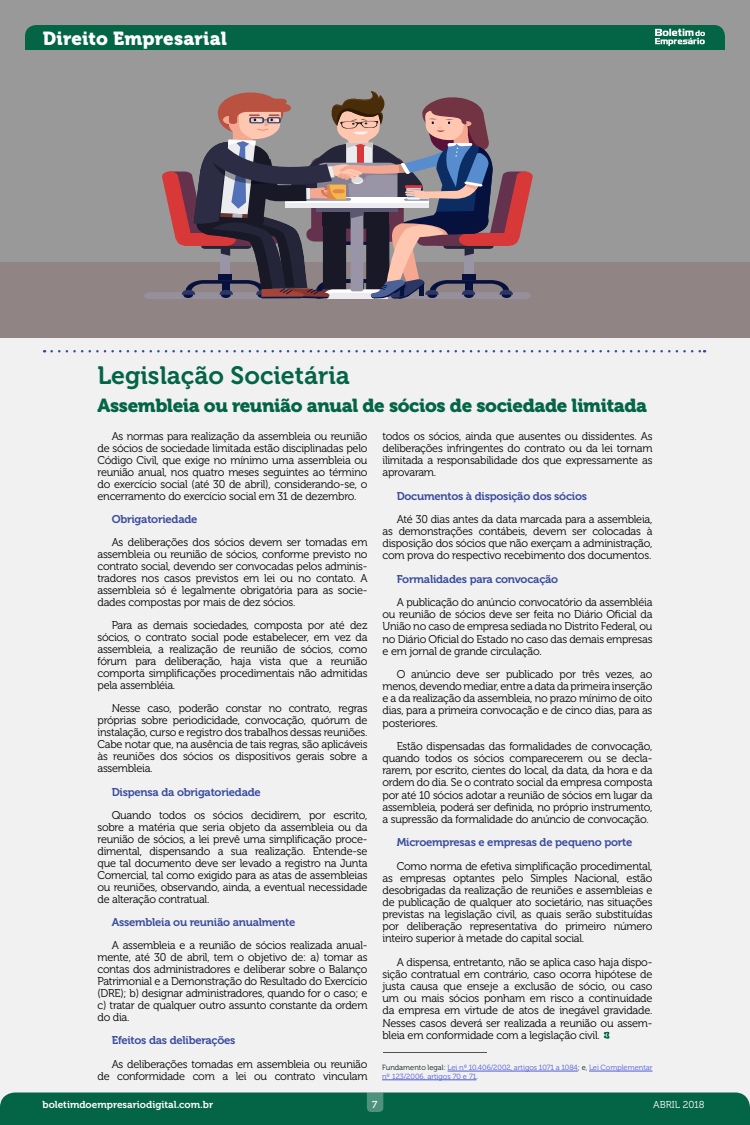
<style>
.page{position:relative;width:750px;height:1125px;background:#f1f1f2}
.page>*{position:absolute;margin:0;border:0;box-sizing:border-box;transform-origin:0 0}
.t1{font:25px "Museo 700";color:#046546}
.t2{font:18.75px "Museo 900";letter-spacing:-.02em;color:#046546}
.t3{font:18.75px "Museo 900";letter-spacing:.01em;color:#fff}
.t4{font:11.25px/12px "Museo 300";letter-spacing:-.02em;color:#000;text-align:justify}
.t5{font:11.25px "Museo 700";letter-spacing:-.02em;color:#3a4c9e}
.t6{font:10px "Museo 700";color:#fff}
.t7{font:10px "Museo 300";color:#fff}
.t8{font:10px "Museo 500";color:#fff}
.t9{font:7.5px/8.8px "Museo 300";color:#4f5cd6}
.s1{color:#001f1c}
</style>
<div class="page">
<div style="left:0;top:0;width:750px;height:338px;background:#999"></div>
<div style="left:0;top:262px;width:750px;height:76px;background:#908484"></div>
<svg style="left:144px;top:91px;width:389px;height:208px"></svg>
<div style="left:25px;top:25px;width:700px;height:25px;background:#046546"></div>
<svg style="left:603px;top:1032px;width:7px;height:7px"></svg>
<svg style="left:52px;top:350px;width:653px;height:2px"></svg>
<hr style="left:448px;top:1071px;width:130px;height:1px;background:#4f5cd6">
<hr style="left:589px;top:1071px;width:64px;height:1px;background:#4f5cd6">
<hr style="left:382px;top:1080px;width:95px;height:1px;background:#4f5cd6">
<hr style="left:383px;top:1052px;width:104px;height:1px;background:#000">
<div style="left:0;top:1092px;width:750px;height:33px;background:#046546"></div>
<h2 class="t3" style="left:43px;top:27px;width:186px">Direito Empresarial</h2>
<h1 class="t1" style="left:98px;top:361px;width:254px">Legislação Societária</h1>
<h2 class="t2" style="left:98px;top:394px;width:551px">Assembleia ou reunião anual de sócios de sociedade limitada</h2>
<p class="t4" style="left:97px;top:430px;width:272px;text-indent:14px">As normas para realização da assembleia ou reunião de sócios de sociedade limitada estão disciplinadas pelo Código Civil, que exige no mínimo uma assembleia ou reunião anual, nos quatro meses seguintes ao término do exercício social (até 30 de abril), considerando-se, o encerramento do exercício social em 31 de dezembro.</p>
<p class="t5" style="left:112px;top:513px;width:87px">Obrigatoriedade</p>
<p class="t4" style="left:97px;top:536px;width:272px;text-indent:14px">As deliberações dos sócios devem ser tomadas em assembleia ou reunião de sócios, conforme previsto no contrato social, devendo ser convocadas pelos adminis&shy;tradores nos casos previstos em lei ou no contato. A assembleia só é legalmente obrigatória para as socie&shy;dades compostas por mais de dez sócios.</p>
<p class="t4" style="left:98px;top:620px;width:272px;text-indent:14px">Para as demais sociedades, composta por até dez sócios, o contrato social pode estabelecer, em vez da assembleia, a realização de reunião de sócios, como fórum para deliberação, haja vista que a reunião comporta simplificações procedimentais não admitidas pela assembléia.</p>
<p class="t4" style="left:98px;top:703px;width:272px;text-indent:14px">Nesse caso, poderão constar no contrato, regras próprias sobre periodicidade, convocação, quórum de instalação, curso e registro dos trabalhos dessas reuniões.<br>Cabe notar que, na ausência de tais regras, são aplicáveis às reuniões dos sócios os dispositivos gerais sobre a assembleia.</p>
<p class="t5" style="left:112px;top:785px;width:151px">Dispensa da obrigatoriedade</p>
<p class="t4" style="left:97px;top:809px;width:272px;text-indent:14px">Quando todos os sócios decidirem, por escrito, sobre a matéria que seria objeto da assembleia ou da reunião de sócios, a lei prevê uma simplificação proce&shy;dimental, dispensando a sua realização. Entende-se que tal documento deve ser levado a registro na Junta Comercial, tal como exigido para as atas de assembleias ou reuniões, observando, ainda, a eventual necessidade de alteração contratual.</p>
<p class="t5" style="left:112px;top:916px;width:185px">Assembleia ou reunião anualmente</p>
<p class="t4" style="left:98px;top:940px;width:272px;text-indent:14px">A assembleia e a reunião de sócios realizada anual&shy;mente, até 30 de abril, tem o objetivo de: a) tomar as contas dos administradores e deliberar sobre o Balanço Patrimonial e a Demonstração do Resultado do Exercício (DRE); b) designar administradores, quando for o caso; e c) tratar de qualquer outro assunto constante da ordem do dia.</p>
<p class="t5" style="left:112px;top:1034px;width:125px">Efeitos das deliberações</p>
<p class="t4" style="left:97px;top:1058px;width:272px;text-align:right">As deliberações tomadas em assembleia ou reunião de conformidade com a lei ou contrato vinculam</p>
<p class="t4" style="left:382px;top:430px;width:272px">todos os sócios, ainda que ausentes ou dissidentes. As deliberações infringentes do contrato ou da lei tornam ilimitada a responsabilidade dos que expressamente as aprovaram.</p>
<p class="t5" style="left:397px;top:489px;width:192px">Documentos à disposição dos sócios</p>
<p class="t4" style="left:382px;top:513px;width:272px;text-indent:14px">Até 30 dias antes da data marcada para a assembleia, as demonstrações contábeis, devem ser colocadas à disposição dos sócios que não exerçam a administração, com prova do respectivo recebimento dos documentos.</p>
<p class="t5" style="left:397px;top:573px;width:163px">Formalidades para convocação</p>
<p class="t4" style="left:382px;top:596px;width:272px;text-indent:14px">A publicação do anúncio convocatório da assembléia ou reunião de sócios deve ser feita no Diário Oficial da União no caso de empresa sediada no Distrito Federal, ou no Diário Oficial do Estado no caso das demais empresas e em jornal de grande circulação.</p>
<p class="t4" style="left:382px;top:668px;width:272px;text-indent:14px">O anúncio deve ser publicado por três vezes, ao menos, devendo mediar, entre a data da primeira inserção e a da realização da assembleia, no prazo mínimo de oito dias, para a primeira convocação e de cinco dias, para as posteriores.</p>
<p class="t4" style="left:382px;top:740px;width:272px;text-indent:14px">Estão dispensadas das formalidades de convocação, quando todos os sócios comparecerem ou se decla&shy;rarem, por escrito, cientes do local, da data, da hora e da ordem do dia. Se o contrato social da empresa composta por até 10 sócios adotar a reunião de sócios em lugar da assembleia, poderá ser definida, no próprio instrumento, a supressão da formalidade do anúncio de convocação.</p>
<p class="t5" style="left:397px;top:836px;width:237px">Microempresas e empresas de pequeno porte</p>
<p class="t4" style="left:382px;top:860px;width:272px;text-indent:14px">Como norma de efetiva simplificação procedimental, as empresas optantes pelo Simples Nacional, estão desobrigadas da realização de reuniões e assembleias e de publicação de qualquer ato societário, nas situações previstas na legislação civil, as quais serão substituídas por deliberação representativa do primeiro número inteiro superior à metade do capital social.</p>
<p class="t4" style="left:382px;top:956px;width:272px;text-indent:14px">A dispensa, entretanto, não se aplica caso haja dispo&shy;sição contratual em contrário, caso ocorra hipótese de justa causa que enseje a exclusão de sócio, ou caso um ou mais sócios ponham em risco a continuidade da empresa em virtude de atos de inegável gravidade.<br>Nesses casos deverá ser realizada a reunião ou assem&shy;bleia em conformidade com a legislação civil.</p>
<p class="t9" style="left:382px;top:1064px;width:272px"><span class="s1">Fundamento legal:</span> Lei nº 10.406/2002, artigos 1071 a 1084<span class="s1">; e,</span> Lei Complementar nº 123/2006, artigos 70 e 71<span class="s1">.</span></p>
<p class="t6" style="left:42px;top:1099px;width:172px">boletimdoempresariodigital.com.br</p>
<p class="t8" style="left:372px;top:1100px;width:7px">7</p>
<p class="t7" style="left:653px;top:1100px;width:53px">ABRIL 2018</p>
</div>
